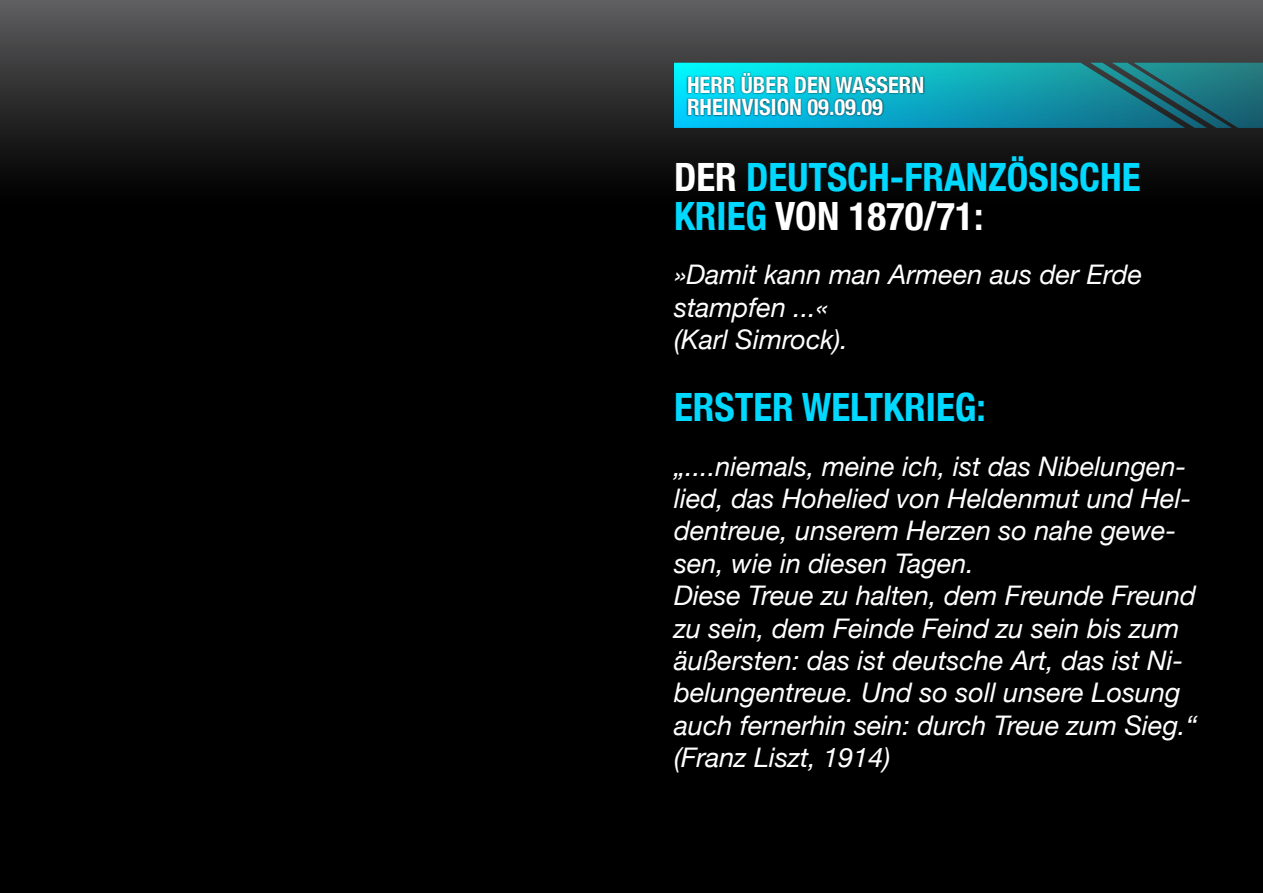
<style>
.page{position:relative;width:1263px;height:893px;background:#fff}
.page>*{position:absolute;margin:0;border:0;box-sizing:border-box;transform-origin:0 0}
.t1{font:700 condensed 39px/39px "Helvetica Neue";color:#00d8ff}
.t2{font:italic 27px/32.4px "Helvetica Neue";color:#fff}
.t3{font:700 condensed 22.5px/22.5px "Helvetica Neue";color:#fff}
.s1{color:#fff}
</style>
<div class="page">
<div style="left:0;top:0;width:1263px;height:205px;background:linear-gradient(to bottom,#5d5e5f,#000)"></div>
<div style="left:0;top:203px;width:1263px;height:690px;background:#000"></div>
<svg style="left:674px;top:63px;width:589px;height:65px;background:#1392a3"></svg>
<div style="left:686px;top:71px;width:239px;height:46px;background:#000;opacity:.75"></div>
<p class="t3" style="left:687px;top:73px;width:239px">HERR ÜBER DEN WASSERN<br>RHEINVISION 09.09.09</p>
<h1 class="t1" style="left:674px;top:157px;width:468px"><span class="s1">DER</span> DEUTSCH-FRANZÖSISCHE<br>KRIEG <span class="s1">VON 1870/71:</span></h1>
<p class="t2" style="left:674px;top:258px;width:470px">»Damit kann man Armeen aus der Erde stampfen ...«<br>(Karl Simrock).</p>
<h1 class="t1" style="left:674px;top:387px;width:313px">ERSTER WELTKRIEG:</h1>
<p class="t2" style="left:674px;top:449px;width:525px">„....niemals, meine ich, ist das Nibelungen&shy;lied, das Hohelied von Heldenmut und Hel&shy;dentreue, unserem Herzen so nahe gewe&shy;sen, wie in diesen Tagen.<br>Diese Treue zu halten, dem Freunde Freund zu sein, dem Feinde Feind zu sein bis zum äußersten: das ist deutsche Art, das ist Ni&shy;belungentreue. Und so soll unsere Losung auch fernerhin sein: durch Treue zum Sieg.“ (Franz Liszt, 1914)</p>
</div>
